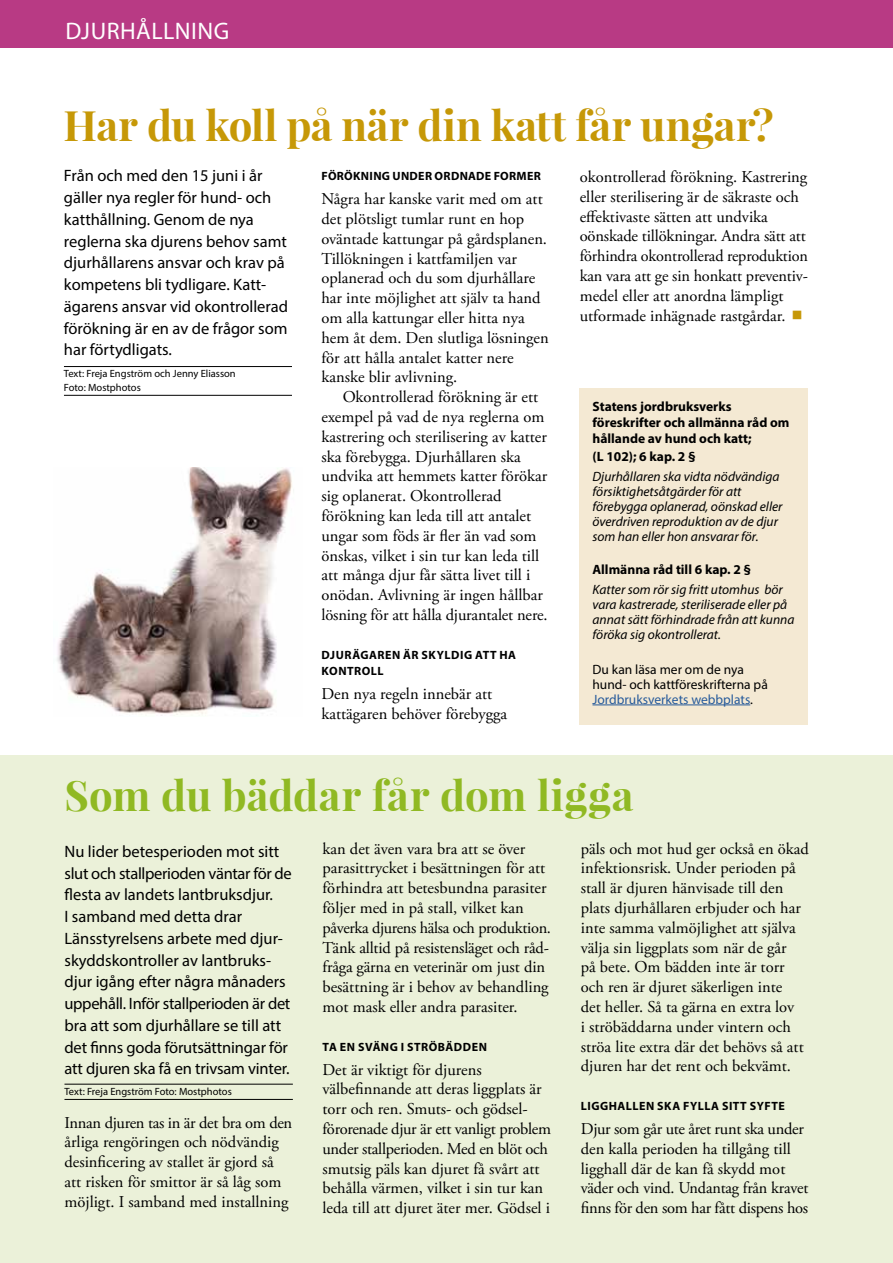
<style>
.page{position:relative;width:893px;height:1263px;background:#fff}
.page>*{position:absolute;margin:0;border:0;box-sizing:border-box;transform-origin:0 0}
.t1{font:700 42px "Playfair Display";color:#c69807}
.t2{font:700 42px "Playfair Display";letter-spacing:.005em;color:#90b923}
.t3{font:24px "Myriad Pro";letter-spacing:.02em;color:#fff}
.t4{font:16.5px/19.8px "Adobe Garamond Pro";color:#000}
.t5{font:16.5px/21.8px "Myriad Pro";color:#000}
.t6{font:italic 13.5px/15px "Myriad Pro";color:#000}
.t7{font:700 13.5px/16.2px "Myriad Pro";color:#000}
.t8{font:13.5px/15px "Myriad Pro";color:#000}
.t9{font:700 12px/16.5px "Myriad Pro";letter-spacing:.04em;color:#000}
.t10{font:10.5px/13.5px "Myriad Pro";color:#000}
.s1{color:#275b9b}
</style>
<div class="page">
<div style="left:0;top:0;width:893px;height:48px;background:#b83a84"></div>
<div style="left:0;top:755px;width:893px;height:508px;background:#ebf1d9"></div>
<hr style="left:64px;top:366px;width:228px;height:1px;background:#000">
<hr style="left:64px;top:395px;width:228px;height:1px;background:#000">
<div style="left:580px;top:388px;width:228px;height:337px;background:#f4e9d3"></div>
<hr style="left:592px;top:704px;width:158px;height:1px;background:#275b9b">
<img style="left:57px;top:467px;width:235px;height:249px">
<hr style="left:64px;top:1084px;width:229px;height:1px;background:#000">
<hr style="left:64px;top:1099px;width:229px;height:1px;background:#000">
<h2 class="t3" style="left:66px;top:16px;width:165px">DJURHÅLLNING</h2>
<h1 class="t1" style="left:63px;top:98px;width:712px">Har du koll på när din katt får ungar?</h1>
<p class="t5" style="left:64px;top:165px;width:226px">Från och med den 15 juni i år gäller nya regler för hund- och katthållning. Genom de nya reglerna ska djurens behov samt djurhållarens ansvar och krav på kompetens bli tydligare. Katt&shy;ägarens ansvar vid okontrollerad förökning är en av de frågor som har förtydligats.</p>
<p class="t10" style="left:64px;top:367px;width:173px">Text: Freja Engström och Jenny Eliasson<br>Foto: Mostphotos</p>
<p class="t9" style="left:322px;top:167px;width:221px">FÖRÖKNING UNDER ORDNADE FORMER</p>
<p class="t4" style="left:321px;top:190px;width:229px">Några har kanske varit med om att det plötsligt tumlar runt en hop oväntade kattungar på gårdsplanen.<br>Tillökningen i kattfamiljen var oplanerad och du som djurhållare har inte möjlighet att själv ta hand om alla kattungar eller hitta nya hem åt dem. Den slutliga lösningen för att hålla antalet katter nere kanske blir avlivning.</p>
<p class="t4" style="left:321px;top:388px;width:228px;text-indent:21px">Okontrollerad förökning är ett exempel på vad de nya reglerna om kastrering och sterilisering av katter ska förebygga. Djurhållaren ska undvika att hemmets katter förökar sig oplanerat. Okontrollerad förökning kan leda till att antalet ungar som föds är fler än vad som önskas, vilket i sin tur kan leda till att många djur får sätta livet till i onödan. Avlivning är ingen hållbar lösning för att hålla djurantalet nere.</p>
<p class="t9" style="left:322px;top:646px;width:196px">DJURÄGAREN ÄR SKYLDIG ATT HA<br>KONTROLL</p>
<p class="t4" style="left:321px;top:685px;width:187px">Den nya regeln innebär att kattägaren behöver förebygga</p>
<p class="t4" style="left:580px;top:167px;width:230px">okontrollerad förökning. Kastrering eller sterilisering är de säkraste och effektivaste sätten att undvika oönskade tillökningar. Andra sätt att förhindra okontrollerad reproduktion kan vara att ge sin honkatt preventiv&shy;medel eller att anordna lämpligt utformade inhägnade rastgårdar.</p>
<p class="t7" style="left:592px;top:398px;width:199px">Statens jordbruksverks föreskrifter och allmänna råd om hållande av hund och katt;</p>
<p class="t7" style="left:592px;top:448px;width:105px">(L 102); 6 kap. 2 §</p>
<p class="t6" style="left:592px;top:468px;width:192px">Djurhållaren ska vidta nödvändiga försiktighetsåtgärder för att förebygga oplanerad, oönskad eller överdriven reproduktion av de djur som han eller hon ansvarar för.</p>
<p class="t7" style="left:592px;top:561px;width:160px">Allmänna råd till 6 kap. 2 §</p>
<p class="t6" style="left:592px;top:581px;width:204px">Katter som rör sig fritt utomhus bör vara kastrerade, steriliserade eller på annat sätt förhindrade från att kunna föröka sig okontrollerat.</p>
<p class="t8" style="left:592px;top:661px;width:177px">Du kan läsa mer om de nya hund- och kattföreskrifterna på<br><span class="s1">Jordbruksverkets webbplats</span>.</p>
<h1 class="t2" style="left:65px;top:769px;width:570px">Som du bäddar får dom ligga</h1>
<p class="t4" style="left:322px;top:839px;width:230px">kan det även vara bra att se över parasittrycket i besättningen för att förhindra att betesbundna parasiter följer med in på stall, vilket kan påverka djurens hälsa och produktion.<br>Tänk alltid på resistensläget och råd&shy;fråga gärna en veterinär om just din besättning är i behov av behandling mot mask eller andra parasiter.</p>
<p class="t9" style="left:323px;top:1038px;width:166px">TA EN SVÄNG I STRÖBÄDDEN</p>
<p class="t4" style="left:322px;top:1060px;width:230px">Det är viktigt för djurens välbefinnande att deras liggplats är torr och ren. Smuts- och gödsel&shy;förorenade djur är ett vanligt problem under stallperioden. Med en blöt och smutsig päls kan djuret få svårt att behålla värmen, vilket i sin tur kan leda till att djuret äter mer. Gödsel i</p>
<p class="t4" style="left:581px;top:839px;width:230px">päls och mot hud ger också en ökad infektionsrisk. Under perioden på stall är djuren hänvisade till den plats djurhållaren erbjuder och har inte samma valmöjlighet att själva välja sin liggplats som när de går<br>på bete. Om bädden inte är torr och ren är djuret säkerligen inte<br>det heller. Så ta gärna en extra lov<br>i ströbäddarna under vintern och ströa lite extra där det behövs så att djuren har det rent och bekvämt.</p>
<p class="t9" style="left:581px;top:1097px;width:205px">LIGGHALLEN SKA FYLLA SITT SYFTE</p>
<p class="t4" style="left:581px;top:1119px;width:229px">Djur som går ute året runt ska under den kalla perioden ha tillgång till ligghall där de kan få skydd mot väder och vind. Undantag från kravet finns för den som har fått dispens hos</p>
<p class="t5" style="left:64px;top:840px;width:229px">Nu lider betesperioden mot sitt slut och stallperioden väntar för de flesta av landets lantbruksdjur.<br>I samband med detta drar Länsstyrelsens arbete med djur&shy;skyddskontroller av lantbruks&shy;djur igång efter några månaders uppehåll. Inför stallperioden är det bra att som djurhållare se till att det finns goda förutsättningar för att djuren ska få en trivsam vinter.</p>
<p class="t10" style="left:64px;top:1084px;width:169px">Text: Freja Engström Foto: Mostphotos</p>
<p class="t4" style="left:64px;top:1113px;width:229px">Innan djuren tas in är det bra om den årliga rengöringen och nödvändig desinficering av stallet är gjord så att risken för smittor är så låg som möjligt. I samband med installning</p>
</div>
